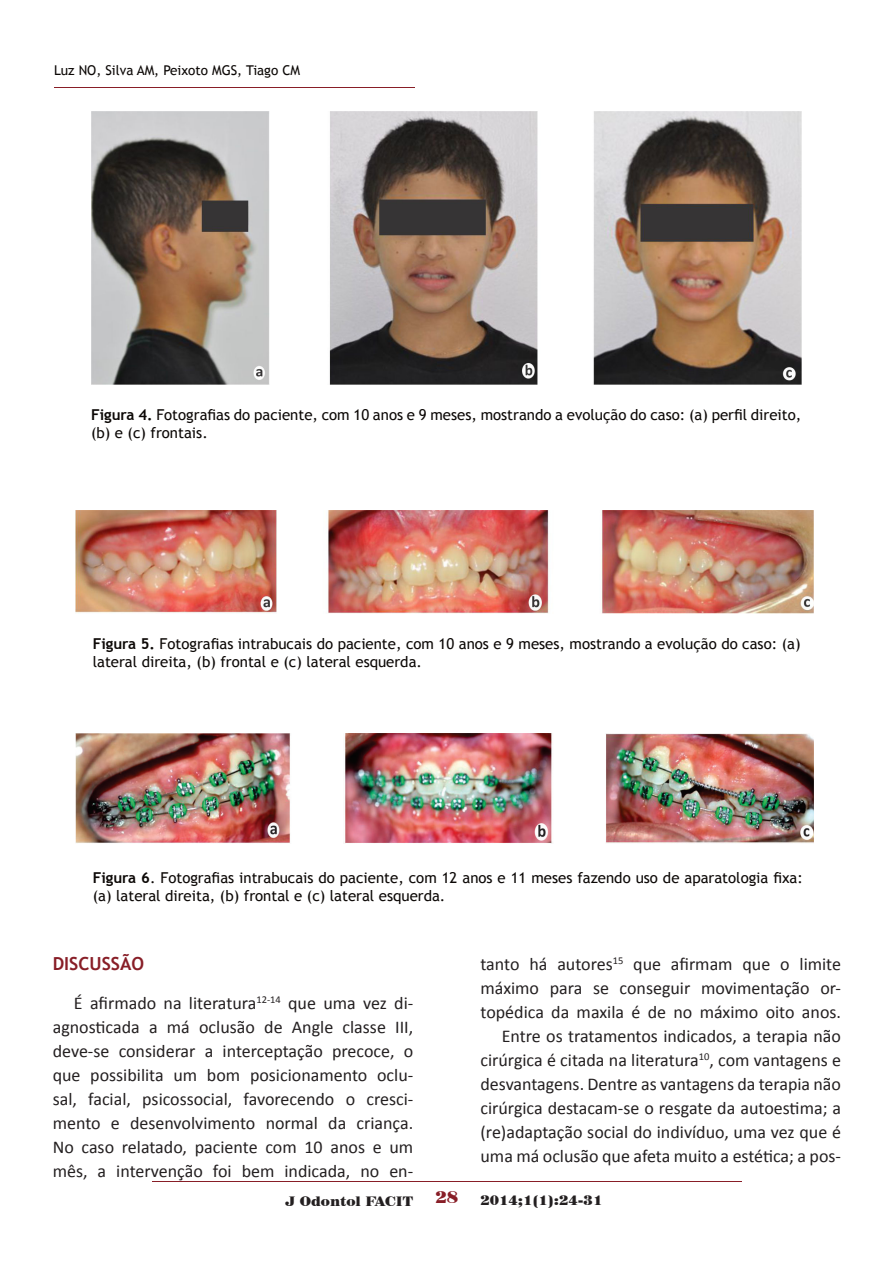
<style>
.page{position:relative;width:893px;height:1263px;background:#fff}
.page>*{position:absolute;margin:0;border:0;box-sizing:border-box;transform-origin:0 0}
.t1{font:18px/24px "Calibri";color:#231f20;text-align:justify}
.t2{font:700 18px "Trebuchet MS";color:#881e27}
.t3{font:900 16.5px "Century 725 BT";color:#881e27}
.t4{font:15px/18px "Trebuchet MS";color:#0c0806}
.t5{font:13.5px "Trebuchet MS";color:#0c0806}
.t6{font:900 13.5px "Century 725 BT";color:#231f20}
.s1{font-weight:700}
</style>
<div class="page">
<hr style="left:152px;top:1181px;width:590px;height:1px;background:#881e27">
<hr style="left:54px;top:87px;width:361px;height:1px;background:#881e27">
<img style="left:91px;top:112px;width:710px;height:273px">
<img style="left:75px;top:510px;width:739px;height:103px">
<img style="left:75px;top:733px;width:739px;height:110px">
<p class="t5" style="left:54px;top:62px;width:248px">Luz NO, Silva AM, Peixoto MGS, Tiago CM</p>
<p class="t4" style="left:91px;top:406px;width:712px"><span class="s1">Figura 4.</span> Fotografias do paciente, com 10 anos e 9 meses, mostrando a evolução do caso: (a) perfil direito, (b) e (c) frontais.</p>
<p class="t4" style="left:93px;top:635px;width:709px"><span class="s1">Figura 5.</span> Fotografias intrabucais do paciente, com 10 anos e 9 meses, mostrando a evolução do caso: (a) lateral direita, (b) frontal e (c) lateral esquerda.</p>
<p class="t4" style="left:93px;top:869px;width:712px"><span class="s1">Figura 6</span>. Fotografias intrabucais do paciente, com 12 anos e 11 meses fazendo uso de aparatologia fixa: (a) lateral direita, (b) frontal e (c) lateral esquerda.</p>
<p class="t2" style="left:53px;top:952px;width:93px">DISCUSSÃO</p>
<p class="t1" style="left:53px;top:991px;width:362px;text-indent:21px">É afirmado na literatura<sup>12-14</sup> que uma vez di&shy;agnosticada a má oclusão de Angle classe III, deve-se considerar a interceptação precoce, o que possibilita um bom posicionamento oclu&shy;sal, facial, psicossocial, favorecendo o cresci&shy;mento e desenvolvimento normal da criança.<br>No caso relatado, paciente com 10 anos e um mês, a intervenção foi bem indicada, no en-</p>
<p class="t1" style="left:480px;top:952px;width:362px">tanto há autores<sup>15</sup> que afirmam que o limite máximo para se conseguir movimentação or&shy;topédica da maxila é de no máximo oito anos.</p>
<p class="t1" style="left:480px;top:1024px;width:362px;text-indent:21px">Entre os tratamentos indicados, a terapia não cirúrgica é citada na literatura<sup>10</sup>, com vantagens e desvantagens. Dentre as vantagens da terapia não cirúrgica destacam-se o resgate da autoestima; a (re)adaptação social do indivíduo, uma vez que é uma má oclusão que afeta muito a estética; a pos-</p>
<p class="t6" style="left:285px;top:1193px;width:129px">J Odontol FACIT</p>
<p class="t3" style="left:435px;top:1187px;width:24px">28</p>
<p class="t6" style="left:480px;top:1192px;width:123px">2014;1(1):24-31</p>
</div>
